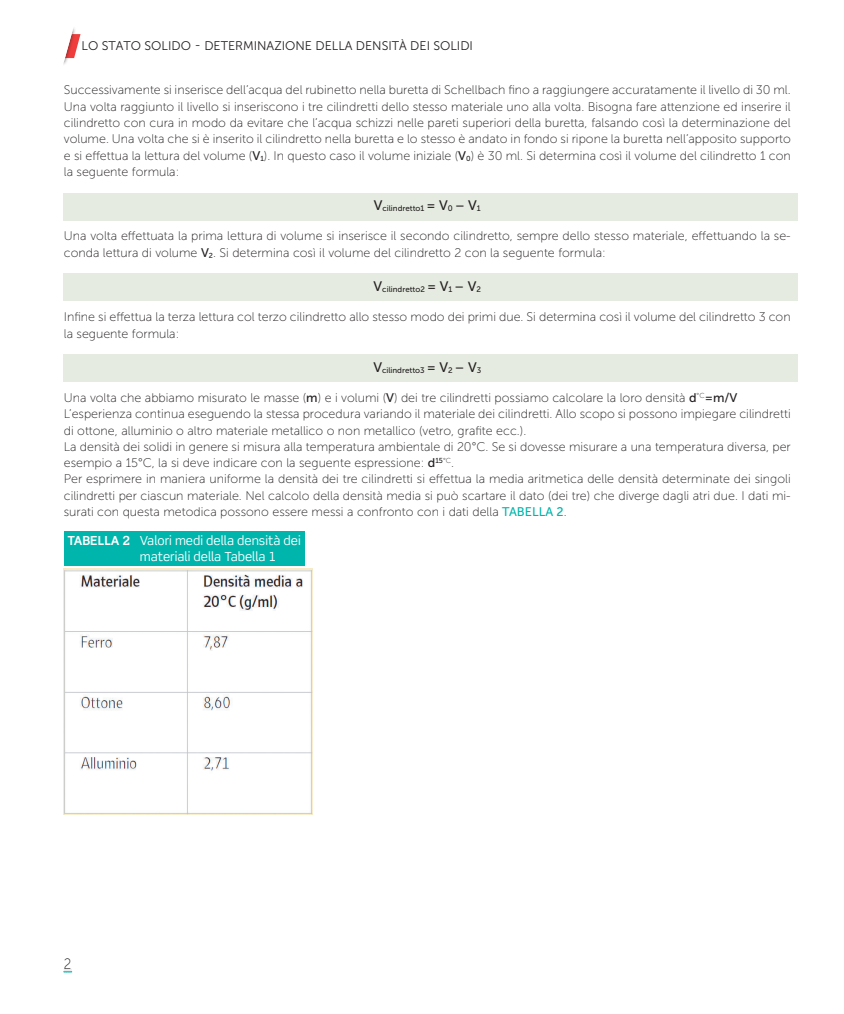
<style>
.page{position:relative;width:844px;height:1014px;background:#fff}
.page>*{position:absolute;margin:0;border:0;box-sizing:border-box;transform-origin:0 0}
.t1{font:15px "Museo Sans 100";color:#231f20;scale:.9 1}
.t2{font:12.5px/16.2px "Museo Sans 100";color:#231f20}
.t3{font:12.5px/16.2px "Scene Std";color:#fff}
.t4{font:12.5px "Museo Sans 300";color:#231f20}
.t5{font:8px "Museo Sans 500";color:#231f20}
.s1{font-family:"Museo Sans 500"}
.s2{font-family:"Museo Sans 500";color:#00b5ac}
.s3{font-weight:700}
</style>
<div class="page">
<svg style="left:64px;top:969px;width:8px;height:3px"></svg>
<svg style="left:63px;top:28px;width:17px;height:37px"></svg>
<div style="left:64px;top:192px;width:733px;height:28px;background:#e5ebe0"></div>
<div style="left:64px;top:273px;width:733px;height:28px;background:#e5ebe0"></div>
<div style="left:64px;top:354px;width:733px;height:28px;background:#e5ebe0"></div>
<img style="left:64px;top:568px;width:248px;height:246px">
<div style="left:64px;top:531px;width:240px;height:35px;background:#00b5ac"></div>
<p class="t4" style="left:81px;top:39px;width:393px">LO STATO SOLIDO - DETERMINAZIONE DELLA DENSITÀ DEI SOLIDI</p>
<p class="t2" style="left:64px;top:82px;width:728px;text-align:justify">Successivamente si inserisce dell’acqua del rubinetto nella buretta di Schellbach fino a raggiungere accuratamente il livello di 30 ml.<br>Una volta raggiunto il livello si inseriscono i tre cilindretti dello stesso materiale uno alla volta. Bisogna fare attenzione ed inserire il cilindretto con cura in modo da evitare che l’acqua schizzi nelle pareti superiori della buretta, falsando così la determinazione del volume. Una volta che si è inserito il cilindretto nella buretta e lo stesso è andato in fondo si ripone la buretta nell’apposito supporto e si effettua la lettura del volume (<span class="s1">V</span><sub>1</sub>). In questo caso il volume iniziale (<span class="s1">V</span><sub>0</sub>) è 30 ml. Si determina così il volume del cilindretto 1 con la seguente formula:</p>
<p class="t5" style="left:373px;top:204px;width:109px"><sup>V</sup>cilindretto1 <sup>=</sup> <sup>V</sup>0 <sup>–</sup> <sup>V</sup>1</p>
<p class="t2" style="left:64px;top:228px;width:728px">Una volta effettuata la prima lettura di volume si inserisce il secondo cilindretto, sempre dello stesso materiale, effettuando la se&shy;conda lettura di volume <span class="s1">V</span><sub>2</sub>. Si determina così il volume del cilindretto 2 con la seguente formula:</p>
<p class="t5" style="left:373px;top:285px;width:109px"><sup>V</sup>cilindretto2 <sup>=</sup> <sup>V</sup>1 <sup>–</sup> <sup>V</sup>2</p>
<p class="t2" style="left:64px;top:309px;width:728px">Infine si effettua la terza lettura col terzo cilindretto allo stesso modo dei primi due. Si determina così il volume del cilindretto 3 con la seguente formula:</p>
<p class="t5" style="left:373px;top:366px;width:109px"><sup>V</sup>cilindretto3 <sup>=</sup> <sup>V</sup>2 <sup>–</sup> <sup>V</sup>3</p>
<p class="t2" style="left:64px;top:390px;width:728px">Una volta che abbiamo misurato le masse (<span class="s1">m</span>) e i volumi (<span class="s1">V</span>) dei tre cilindretti possiamo calcolare la loro densità <span class="s1">d</span><sup>°C</sup><span class="s1">=m/V </span>L’esperienza continua eseguendo la stessa procedura variando il materiale dei cilindretti. Allo scopo si possono impiegare cilindretti di ottone, alluminio o altro materiale metallico o non metallico (vetro, grafite ecc.).<br>La densità dei solidi in genere si misura alla temperatura ambientale di 20°C. Se si dovesse misurare a una temperatura diversa, per esempio a 15°C, la si deve indicare con la seguente espressione: <span class="s1">d</span><sup>15</sup><sup>°C</sup>.<br>Per esprimere in maniera uniforme la densità dei tre cilindretti si effettua la media aritmetica delle densità determinate dei singoli cilindretti per ciascun materiale. Nel calcolo della densità media si può scartare il dato (dei tre) che diverge dagli atri due. I dati mi&shy;surati con questa metodica possono essere messi a confronto con i dati della <span class="s2">TABELLA 2</span>.</p>
<p class="t3" style="left:140px;top:531px;width:162px;text-indent:-72px"><span class="s3">TABELLA 2</span> Valori medi della densità dei materiali della Tabella 1</p>
<p class="t1" style="left:64px;top:955px;width:10px">2</p>
</div>
